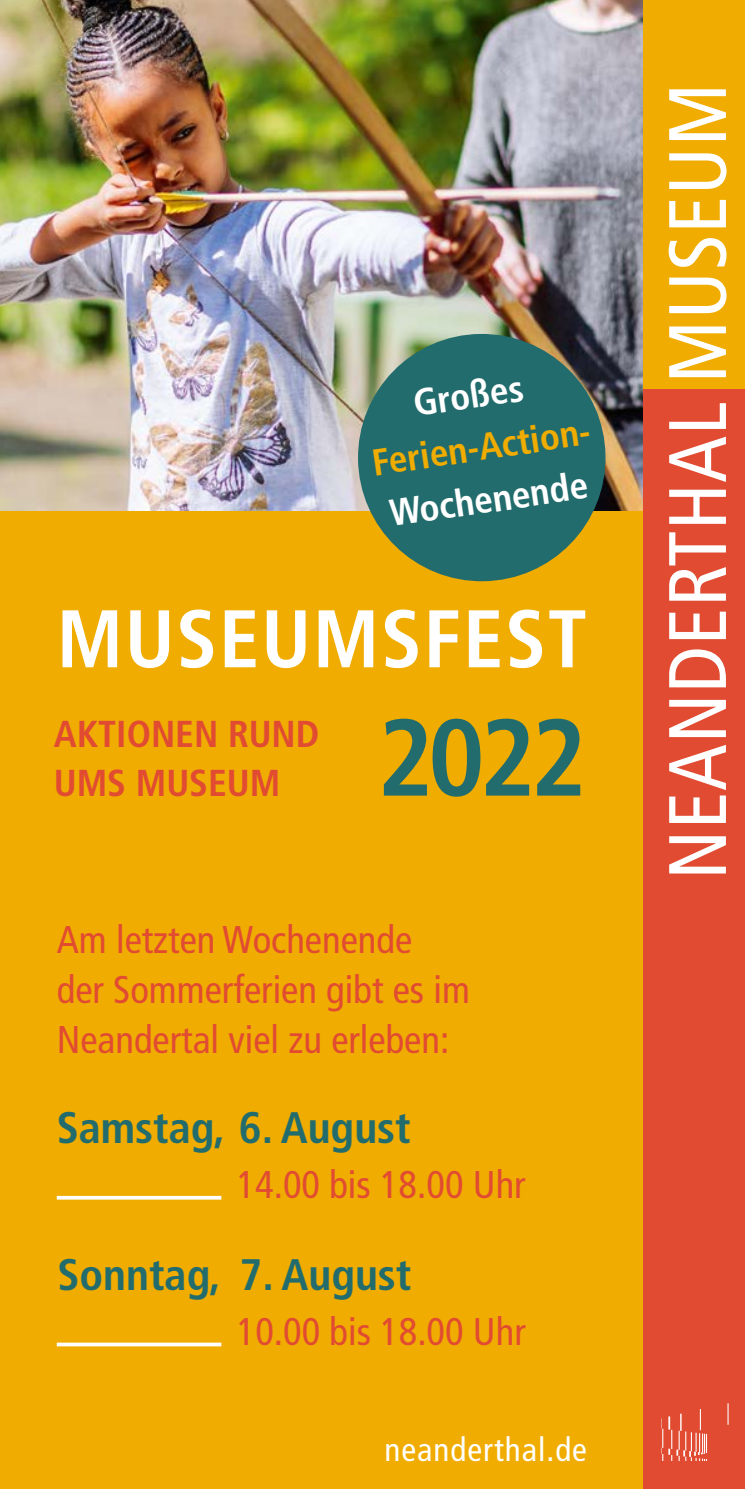
<style>
.page{position:relative;width:745px;height:1489px;background:#fff}
.page>*{position:absolute;margin:0;border:0;box-sizing:border-box;transform-origin:0 0}
.t1{font:700 condensed 108.5px "Frutiger LT Std";color:#236c6d}
.t2{font:700 condensed 81.5px "Frutiger LT Std";letter-spacing:.02em;color:#fff}
.t3{font:condensed 81.25px "Frutiger LT Std";letter-spacing:.01em;color:#fff}
.t4{font:700 condensed 44px "Frutiger LT Std";color:#236c6d}
.t5{font:condensed 38.5px/49.5px "Frutiger LT Std";color:#e14b32}
.t6{font:700 condensed 37.5px/48.2px "Frutiger LT Std";color:#e14b32}
.t7{font:700 condensed 37.5px "Frutiger LT Std";color:#fff}
.t8{font:700 condensed 37.5px "Frutiger LT Std";color:#f0ac00}
.t9{font:condensed 33px "Frutiger LT Std";letter-spacing:.03em;color:#fff}
</style>
<div class="page">
<div style="left:0;top:510px;width:650px;height:978px;background:#f0ac00"></div>
<img style="left:0;top:0;width:643px;height:510px">
<div style="left:643px;top:0;width:101px;height:546px;background:#f0ac00"></div>
<div style="left:643px;top:390px;width:101px;height:1098px;background:#e14b32"></div>
<svg style="left:57px;top:1195px;width:164px;height:4px"></svg>
<svg style="left:57px;top:1342px;width:164px;height:4px"></svg>
<svg style="left:357px;top:333px;width:249px;height:249px;background:#447561"></svg>
<svg style="left:727px;top:1403px;width:1px;height:21px"></svg>
<svg style="left:661px;top:1409px;width:45px;height:51px"></svg>
<p class="t7" style="left:410px;top:381px;width:112px;rotate:-8deg">Großes</p>
<p class="t8" style="left:369px;top:440px;width:229px;rotate:-8deg">Ferien-Action-</p>
<p class="t7" style="left:387px;top:491px;width:201px;rotate:-8deg">Wochenende</p>
<h2 class="t2" style="left:56px;top:590px;width:531px">MUSEUMSFEST</h2>
<p class="t6" style="left:54px;top:710px;width:267px">AKTIONEN RUND<br>UMS MUSEUM</p>
<h1 class="t1" style="left:377px;top:693px;width:211px">2022</h1>
<p class="t5" style="left:57px;top:915px;width:414px">Am letzten Wochenende<br>der Sommerferien gibt es im<br>Neandertal viel zu erleben:</p>
<p class="t4" style="left:57px;top:1101px;width:355px">Samstag, 6. August</p>
<p class="t5" style="left:236px;top:1159px;width:290px">14.00 bis 18.00 Uhr</p>
<p class="t4" style="left:57px;top:1248px;width:355px">Sonntag, 7. August</p>
<p class="t5" style="left:237px;top:1306px;width:290px">10.00 bis 18.00 Uhr</p>
<p class="t9" style="left:384px;top:1429px;width:204px">neanderthal.de</p>
<h3 class="t3" style="left:650px;top:879px;width:798px;rotate:-90deg">NEANDERTHAL MUSEUM</h3>
</div>
